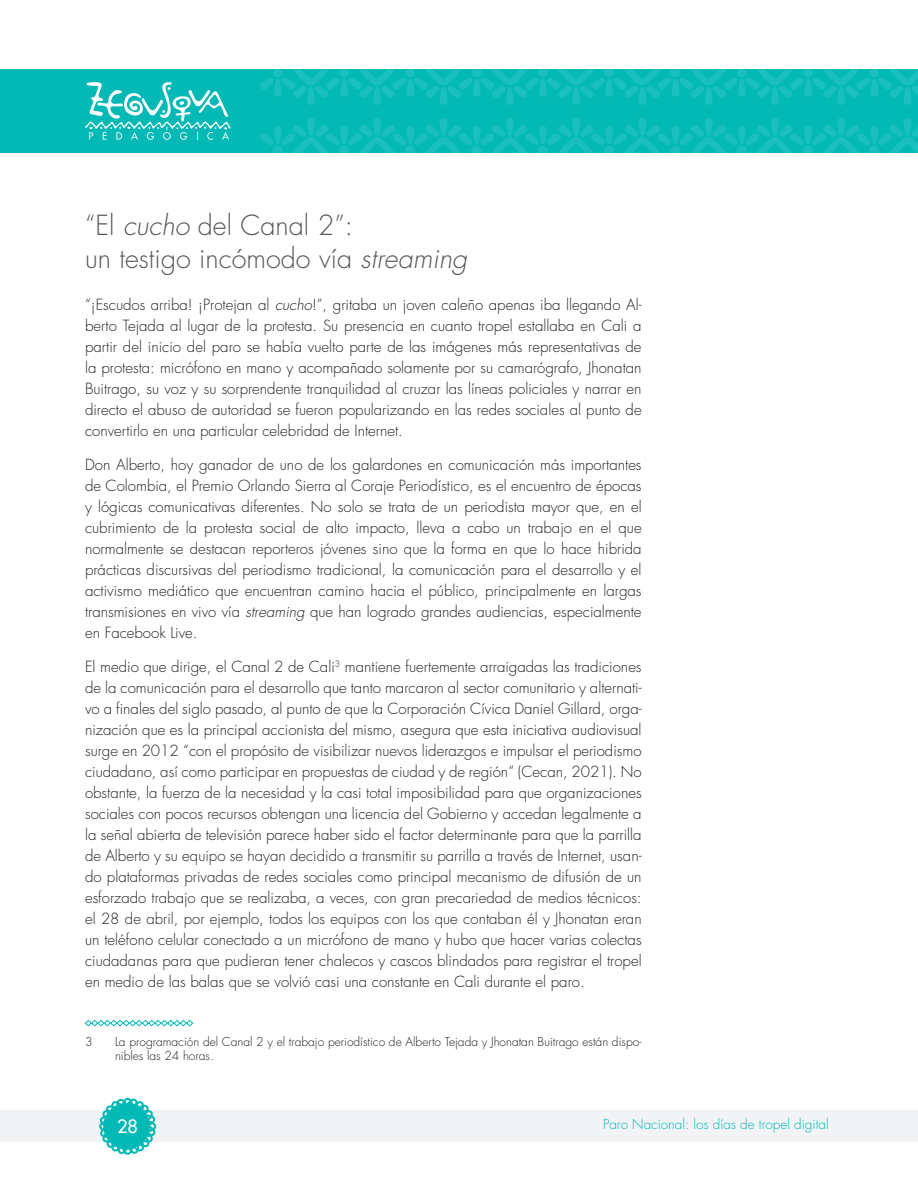
<style>
.page{position:relative;width:918px;height:1188px;background:#fff}
.page>*{position:absolute;margin:0;border:0;box-sizing:border-box;transform-origin:0 0}
.t1{font:300 27px/33px "Futura Std";color:#57585a}
.t2{font:500 18px "Futura Std";color:#fff}
.t3{font:300 15px/21px "Futura Std";color:#231f20;text-align:justify}
.t4{font:300 13.5px "Futura Std";color:#03b9b6}
.t5{font:300 12px/14.4px "Futura Std";color:#231f20}
.s1{font-style:italic}
</style>
<div class="page">
<div style="left:0;top:1110px;width:918px;height:32px;background:#f2f3f4"></div>
<svg style="left:99px;top:1098px;width:57px;height:57px"></svg>
<div style="left:0;top:69px;width:918px;height:84px;background:#03b9b6"></div>
<svg style="left:85px;top:82px;width:146px;height:58px"></svg>
<svg style="left:260px;top:118px;width:658px;height:35px"></svg>
<svg style="left:869px;top:146px;width:10px;height:9px"></svg>
<svg style="left:260px;top:69px;width:658px;height:36px"></svg>
<svg style="left:869px;top:67px;width:10px;height:10px"></svg>
<svg style="left:85px;top:1020px;width:108px;height:7px"></svg>
<h1 class="t1" style="left:85px;top:209px;width:384px">“El <span class="s1">cucho</span> del Canal 2”:<br>un testigo incómodo vía <span class="s1">streaming</span></h1>
<p class="t3" style="left:85px;top:295px;width:558px">“¡Escudos arriba! ¡Protejan al <span class="s1">cucho</span>!”, gritaba un joven caleño apenas iba llegando Al&shy;berto Tejada al lugar de la protesta. Su presencia en cuanto tropel estallaba en Cali a partir del inicio del paro se había vuelto parte de las imágenes más representativas de la protesta: micrófono en mano y acompañado solamente por su camarógrafo, Jhonatan Buitrago, su voz y su sorprendente tranquilidad al cruzar las líneas policiales y narrar en directo el abuso de autoridad se fueron popularizando en las redes sociales al punto de convertirlo en una particular celebridad de Internet.</p>
<p class="t3" style="left:85px;top:454px;width:558px">Don Alberto, hoy ganador de uno de los galardones en comunicación más importantes de Colombia, el Premio Orlando Sierra al Coraje Periodístico, es el encuentro de épocas y lógicas comunicativas diferentes. No solo se trata de un periodista mayor que, en el cubrimiento de la protesta social de alto impacto, lleva a cabo un trabajo en el que normalmente se destacan reporteros jóvenes sino que la forma en que lo hace hibrida prácticas discursivas del periodismo tradicional, la comunicación para el desarrollo y el activismo mediático que encuentran camino hacia el público, principalmente en largas transmisiones en vivo vía <span class="s1">streaming</span> que han logrado grandes audiencias, especialmente en Facebook Live.</p>
<p class="t3" style="left:85px;top:656px;width:558px">El medio que dirige, el Canal 2 de Cali<sup>3</sup> mantiene fuertemente arraigadas las tradiciones de la comunicación para el desarrollo que tanto marcaron al sector comunitario y alternati&shy;vo a finales del siglo pasado, al punto de que la Corporación Cívica Daniel Gillard, orga&shy;nización que es la principal accionista del mismo, asegura que esta iniciativa audiovisual surge en 2012 “con el propósito de visibilizar nuevos liderazgos e impulsar el periodismo ciudadano, así como participar en propuestas de ciudad y de región” (Cecan, 2021). No obstante, la fuerza de la necesidad y la casi total imposibilidad para que organizaciones sociales con pocos recursos obtengan una licencia del Gobierno y accedan legalmente a la señal abierta de televisión parece haber sido el factor determinante para que la parrilla de Alberto y su equipo se hayan decidido a transmitir su parrilla a través de Internet, usan&shy;do plataformas privadas de redes sociales como principal mecanismo de difusión de un esforzado trabajo que se realizaba, a veces, con gran precariedad de medios técnicos: el 28 de abril, por ejemplo, todos los equipos con los que contaban él y Jhonatan eran un teléfono celular conectado a un micrófono de mano y hubo que hacer varias colectas ciudadanas para que pudieran tener chalecos y cascos blindados para registrar el tropel en medio de las balas que se volvió casi una constante en Cali durante el paro.</p>
<p class="t5" style="left:85px;top:1035px;width:9px">3</p>
<p class="t5" style="left:115px;top:1035px;width:528px">La programación del Canal 2 y el trabajo periodístico de Alberto Tejada y Jhonatan Buitrago están dispo&shy;nibles las 24 horas.</p>
<p class="t2" style="left:117px;top:1115px;width:22px">28</p>
<p class="t4" style="left:603px;top:1115px;width:227px">Paro Nacional: los días de tropel digital</p>
</div>
